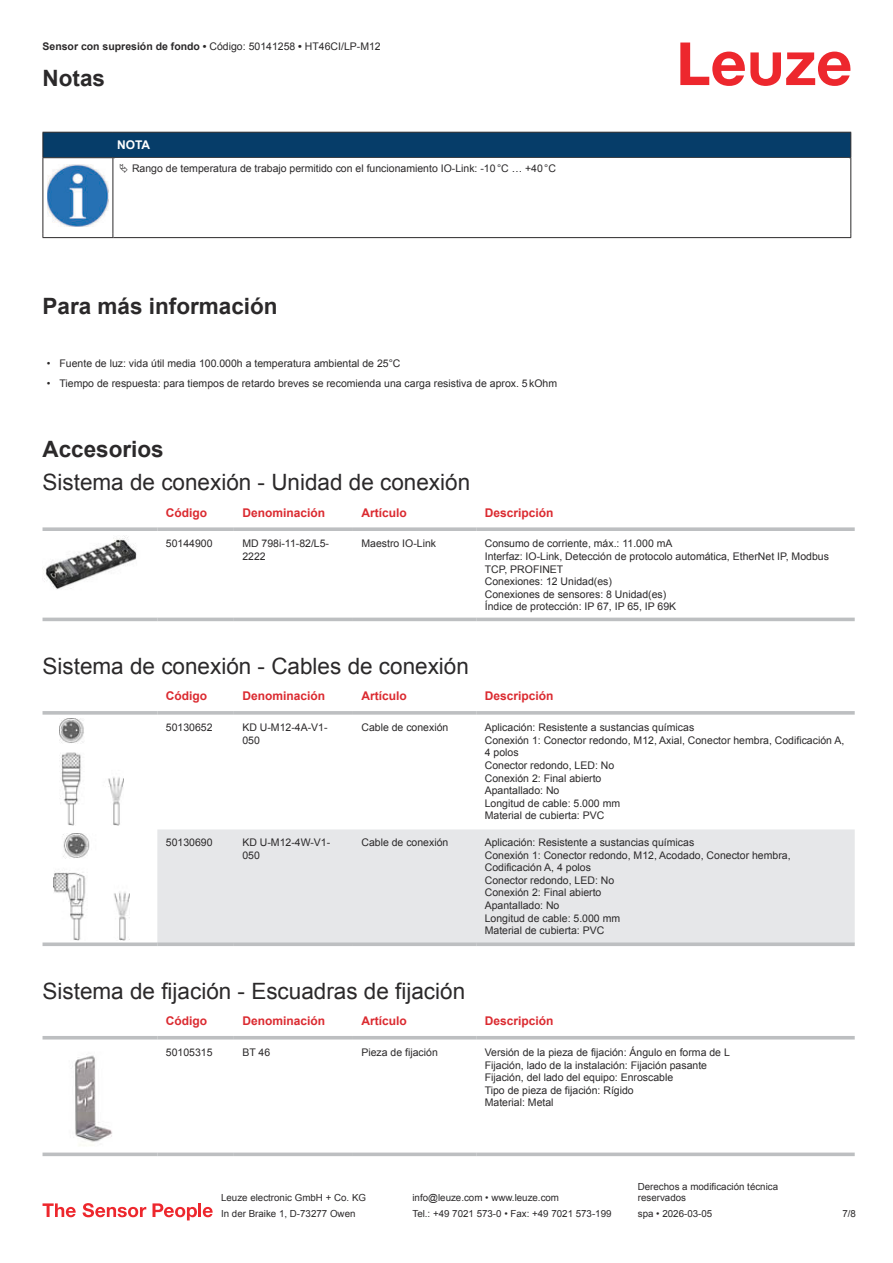
<style>
.page{position:relative;width:893px;height:1263px;background:#fff}
.page>*{position:absolute;margin:0;border:0;box-sizing:border-box;transform-origin:0 0}
.t1{font:22.5px "Arial";color:#2b292a}
.t2{font:700 22.5px "Arial";color:#2b292a}
.t3{font:700 12px "Arial";color:#db2a30}
.t4{font:700 12px "Arial";color:#fff}
.t5{font:10.5px/12.6px "Arial";color:#2b292a}
.t6{font:9.75px/11.7px "Arial";color:#2b292a}
.s1{font-weight:700}
</style>
<div class="page">
<svg style="left:680px;top:43px;width:170px;height:43px"></svg>
<svg style="left:43px;top:617px;width:812px;height:5px;fill:#efeff0"></svg>
<svg style="left:43px;top:527px;width:114px;height:4px"></svg>
<svg style="left:157px;top:527px;width:77px;height:4px"></svg>
<svg style="left:234px;top:527px;width:119px;height:4px"></svg>
<svg style="left:353px;top:527px;width:123px;height:4px"></svg>
<svg style="left:476px;top:527px;width:379px;height:4px;background:#c3c5c7"></svg>
<hr style="left:43px;top:618px;width:114px;height:3px;background:#bdbfc1">
<hr style="left:157px;top:618px;width:77px;height:3px;background:#bdbfc1">
<hr style="left:234px;top:618px;width:119px;height:3px;background:#bdbfc1">
<hr style="left:353px;top:618px;width:123px;height:3px;background:#bdbfc1">
<hr style="left:476px;top:618px;width:379px;height:3px;background:#bdbfc1">
<img style="left:43px;top:536px;width:94px;height:54px">
<div style="left:157px;top:829px;width:698px;height:113px;background:#e6e7e9"></div>
<svg style="left:43px;top:711px;width:114px;height:4px"></svg>
<svg style="left:157px;top:711px;width:77px;height:4px"></svg>
<svg style="left:234px;top:711px;width:119px;height:4px"></svg>
<svg style="left:353px;top:711px;width:123px;height:4px"></svg>
<svg style="left:476px;top:711px;width:379px;height:4px;background:#c3c5c7"></svg>
<svg style="left:43px;top:942px;width:114px;height:4px"></svg>
<svg style="left:157px;top:942px;width:77px;height:4px"></svg>
<svg style="left:234px;top:942px;width:119px;height:4px"></svg>
<svg style="left:353px;top:942px;width:123px;height:4px"></svg>
<svg style="left:476px;top:942px;width:379px;height:4px;background:#c2c4c6"></svg>
<img style="left:59px;top:719px;width:65px;height:106px">
<img style="left:54px;top:834px;width:75px;height:106px">
<svg style="left:43px;top:1039px;width:812px;height:118px"></svg>
<hr style="left:43px;top:1036px;width:114px;height:3px;background:#bdbfc1">
<hr style="left:157px;top:1036px;width:77px;height:3px;background:#bdbfc1">
<hr style="left:234px;top:1036px;width:119px;height:3px;background:#bdbfc1">
<hr style="left:353px;top:1036px;width:123px;height:3px;background:#bdbfc1">
<hr style="left:476px;top:1036px;width:379px;height:3px;background:#bdbfc1">
<svg style="left:43px;top:1152px;width:114px;height:4px"></svg>
<svg style="left:157px;top:1152px;width:77px;height:4px"></svg>
<svg style="left:234px;top:1152px;width:119px;height:4px"></svg>
<svg style="left:353px;top:1152px;width:123px;height:4px"></svg>
<svg style="left:476px;top:1152px;width:379px;height:4px;background:#c6c8c9"></svg>
<img style="left:61px;top:1044px;width:61px;height:106px">
<svg style="left:43px;top:1203px;width:33px;height:14px"></svg>
<svg style="left:83px;top:1203px;width:63px;height:14px"></svg>
<svg style="left:153px;top:1203px;width:44px;height:17px"></svg>
<hr style="left:198px;top:1203px;width:3px;height:14px;background:#ed272d">
<svg style="left:203px;top:1207px;width:10px;height:10px"></svg>
<div style="left:43px;top:132px;width:808px;height:26px;background:#063d69"></div>
<hr style="left:113px;top:157px;width:738px;height:1px;background:#2b292a">
<hr style="left:43px;top:158px;width:1px;height:75px;background:#2b292a">
<hr style="left:113px;top:158px;width:1px;height:75px;background:#2b292a">
<hr style="left:850px;top:158px;width:1px;height:75px;background:#2b292a">
<hr style="left:43px;top:237px;width:70px;height:1px;background:#2b292a">
<hr style="left:113px;top:237px;width:738px;height:1px;background:#2b292a">
<img style="left:47px;top:164px;width:61px;height:63px">
<p class="t5" style="left:43px;top:41px;width:340px"><span class="s1">Sensor con supresión de fondo •</span> Código: 50141258 <span class="s1">•</span> HT46CI/LP-M12</p>
<h1 class="t2" style="left:43px;top:70px;width:64px">Notas</h1>
<p class="t4" style="left:117px;top:140px;width:35px">NOTA</p>
<p class="t5" style="left:132px;top:163px;width:425px">Rango de temperatura de trabajo permitido con el funcionamiento IO-Link: -10 °C … +40 °C</p>
<h1 class="t2" style="left:43px;top:298px;width:237px">Para más información</h1>
<p class="t5" style="left:47px;top:358px;width:355px">• Fuente de luz: vida útil media 100.000h a temperatura ambiental de 25°C</p>
<p class="t5" style="left:47px;top:378px;width:512px">• Tiempo de respuesta: para tiempos de retardo breves se recomienda una carga resistiva de aprox. 5 kOhm</p>
<h1 class="t2" style="left:43px;top:440px;width:123px">Accesorios</h1>
<h1 class="t1" style="left:43px;top:474px;width:429px">Sistema de conexión - Unidad de conexión</h1>
<p class="t3" style="left:166px;top:508px;width:43px">Código</p>
<p class="t3" style="left:242px;top:508px;width:84px">Denominación</p>
<p class="t3" style="left:361px;top:508px;width:47px">Artículo</p>
<p class="t3" style="left:485px;top:508px;width:70px">Descripción</p>
<p class="t5" style="left:166px;top:538px;width:48px">50144900</p>
<p class="t5" style="left:242px;top:538px;width:88px">MD 798i-11-82/L5-<br>2222</p>
<p class="t5" style="left:361px;top:538px;width:76px">Maestro IO-Link</p>
<p class="t5" style="left:485px;top:538px;width:346px">Consumo de corriente, máx.: 11.000 mA<br>Interfaz: IO-Link, Detección de protocolo automática, EtherNet IP, Modbus TCP, PROFINET<br>Conexiones: 12 Unidad(es)<br>Conexiones de sensores: 8 Unidad(es)<br>Índice de protección: IP 67, IP 65, IP 69K</p>
<h1 class="t1" style="left:43px;top:658px;width:428px">Sistema de conexión - Cables de conexión</h1>
<p class="t3" style="left:166px;top:691px;width:43px">Código</p>
<p class="t3" style="left:242px;top:691px;width:84px">Denominación</p>
<p class="t3" style="left:361px;top:691px;width:47px">Artículo</p>
<p class="t3" style="left:485px;top:691px;width:70px">Descripción</p>
<p class="t5" style="left:166px;top:722px;width:48px">50130652</p>
<p class="t5" style="left:242px;top:722px;width:87px">KD U-M12-4A-V1-<br>050</p>
<p class="t5" style="left:361px;top:722px;width:88px">Cable de conexión</p>
<p class="t5" style="left:485px;top:722px;width:361px">Aplicación: Resistente a sustancias químicas<br>Conexión 1: Conector redondo, M12, Axial, Conector hembra, Codificación A,<br>4 polos<br>Conector redondo, LED: No<br>Conexión 2: Final abierto<br>Apantallado: No<br>Longitud de cable: 5.000 mm<br>Material de cubierta: PVC</p>
<p class="t5" style="left:166px;top:837px;width:48px">50130690</p>
<p class="t5" style="left:242px;top:837px;width:89px">KD U-M12-4W-V1-<br>050</p>
<p class="t5" style="left:361px;top:837px;width:88px">Cable de conexión</p>
<p class="t5" style="left:485px;top:837px;width:307px">Aplicación: Resistente a sustancias químicas<br>Conexión 1: Conector redondo, M12, Acodado, Conector hembra,<br>Codificación A, 4 polos<br>Conector redondo, LED: No<br>Conexión 2: Final abierto<br>Apantallado: No<br>Longitud de cable: 5.000 mm<br>Material de cubierta: PVC</p>
<h1 class="t1" style="left:43px;top:982px;width:424px">Sistema de fijación - Escuadras de fijación</h1>
<p class="t3" style="left:166px;top:1016px;width:43px">Código</p>
<p class="t3" style="left:242px;top:1016px;width:84px">Denominación</p>
<p class="t3" style="left:361px;top:1016px;width:47px">Artículo</p>
<p class="t3" style="left:485px;top:1016px;width:70px">Descripción</p>
<p class="t5" style="left:166px;top:1047px;width:48px">50105315</p>
<p class="t5" style="left:242px;top:1047px;width:29px">BT 46</p>
<p class="t5" style="left:361px;top:1047px;width:78px">Pieza de fijación</p>
<p class="t5" style="left:485px;top:1047px;width:247px">Versión de la pieza de fijación: Ángulo en forma de L Fijación, lado de la instalación: Fijación pasante Fijación, del lado del equipo: Enroscable<br>Tipo de pieza de fijación: Rígido<br>Material: Metal</p>
<p class="t6" style="left:221px;top:1193px;width:146px">Leuze electronic GmbH + Co. KG</p>
<p class="t6" style="left:412px;top:1193px;width:148px">info@leuze.com • www.leuze.com</p>
<p class="t6" style="left:638px;top:1181px;width:142px">Derechos a modificación técnica reservados</p>
<p class="t6" style="left:221px;top:1209px;width:136px">In der Braike 1, D-73277 Owen</p>
<p class="t6" style="left:412px;top:1209px;width:201px">Tel.: +49 7021 573-0 • Fax: +49 7021 573-199</p>
<p class="t6" style="left:638px;top:1209px;width:76px">spa • 2026-03-05</p>
<p class="t6" style="left:842px;top:1209px;width:15px">7 /8</p>
</div>
